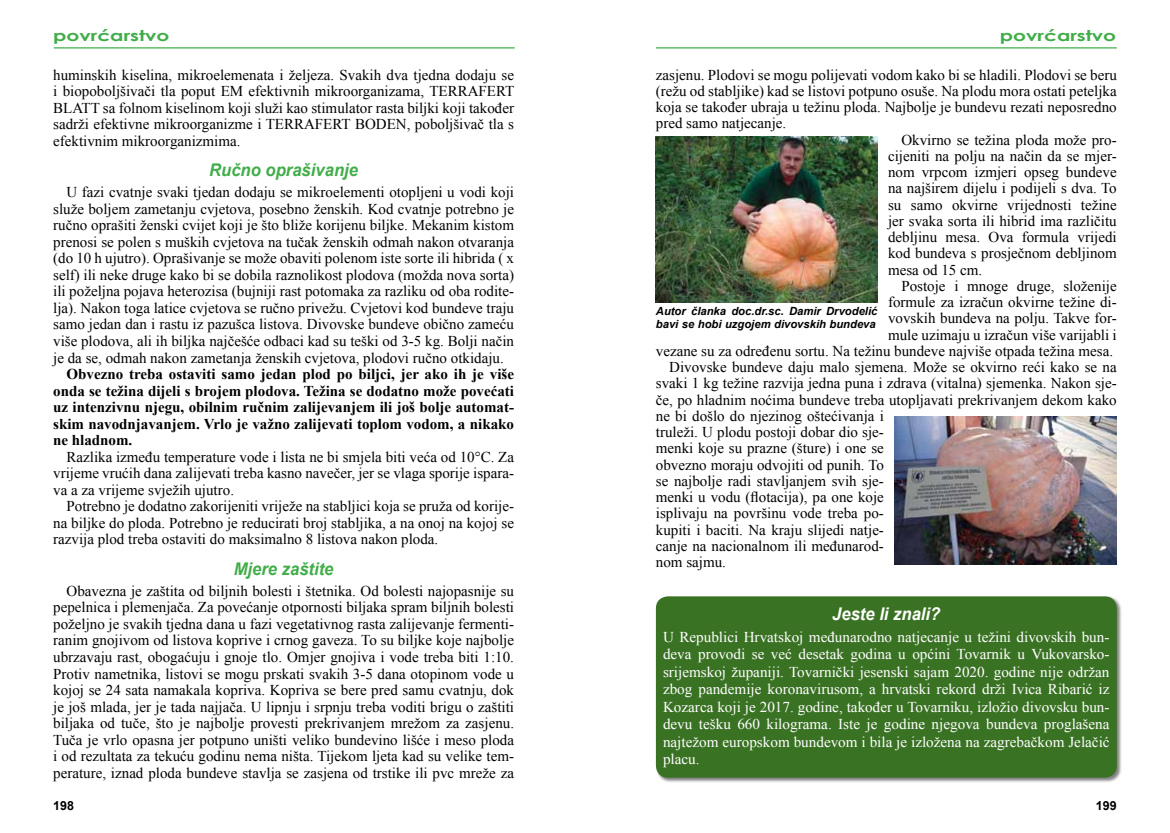
<style>
.page{position:relative;width:1170px;height:833px;background:#fff}
.page>*{position:absolute;margin:0;border:0;box-sizing:border-box;transform-origin:0 0}
.t1{font:italic 700 17.5px "Arial";color:#41ad49;scale:.95 1}
.t2{font:italic 700 17.5px "Arial";color:#fff;scale:.95 1}
.t3{font:15px/16.5px "Times New Roman";color:#000;text-align:justify}
.t4{font:15px/17.5px "Times New Roman";color:#fff;text-align:justify}
.t5{font:700 15px/16.5px "Times New Roman";color:#000;text-align:justify}
.t6{font:700 15px "Century Gothic";color:#41ad49;scale:1.35 1}
.t7{font:700 12.5px "Arial";color:#000}
.t8{font:italic 700 11.25px/12.4px "Arial";color:#000}
</style>
<div class="page">
<hr style="left:656px;top:47px;width:460px;height:2px;background:#41ad49">
<hr style="left:54px;top:47px;width:460px;height:2px;background:#41ad49">
<img style="left:656px;top:136px;width:221px;height:167px">
<div style="left:655px;top:596px;width:467px;height:187px;background:#000;opacity:.5"></div>
<div style="left:656px;top:596px;width:460px;height:181px;background:#3a7224;border-radius:12px"></div>
<img style="left:894px;top:416px;width:222px;height:148px">
<p class="t6" style="left:53px;top:24px;width:88px">povrćarstvo</p>
<p class="t6" style="left:999px;top:24px;width:88px">povrćarstvo</p>
<p class="t3" style="left:53px;top:66px;width:462px">huminskih kiselina, mikroelemenata i željeza. Svakih dva tjedna dodaju se i biopoboljšivači tla poput EM efektivnih mikroorganizama, TERRAFERT BLATT sa folnom kiselinom koji služi kao stimulator rasta biljki koji također sadrži efektivne mikroorganizme i TERRAFERT BODEN, poboljšivač tla s efektivnim mikroorganizmima.</p>
<p class="t1" style="left:209px;top:159px;width:158px">Ručno oprašivanje</p>
<p class="t3" style="left:53px;top:184px;width:462px;text-indent:13px">U fazi cvatnje svaki tjedan dodaju se mikroelementi otopljeni u vodi koji služe boljem zametanju cvjetova, posebno ženskih. Kod cvatnje potrebno je ručno oprašiti ženski cvijet koji je što bliže korijenu biljke. Mekanim kistom prenosi se polen s muških cvjetova na tučak ženskih odmah nakon otvaranja (do 10 h ujutro). Oprašivanje se može obaviti polenom iste sorte ili hibrida ( x self) ili neke druge kako bi se dobila raznolikost plodova (možda nova sorta) ili poželjna pojava heterozisa (bujniji rast potomaka za razliku od oba rodite&shy;lja). Nakon toga latice cvjetova se ručno privežu. Cvjetovi kod bundeve traju samo jedan dan i rastu iz pazušca listova. Divovske bundeve obično zameću više plodova, ali ih biljka najčešće odbaci kad su teški od 3-5 kg. Bolji način je da se, odmah nakon zametanja ženskih cvjetova, plodovi ručno otkidaju.</p>
<p class="t5" style="left:53px;top:365px;width:462px;text-indent:13px">Obvezno treba ostaviti samo jedan plod po biljci, jer ako ih je više onda se težina dijeli s brojem plodova. Težina se dodatno može povećati uz intenzivnu njegu, obilnim ručnim zalijevanjem ili još bolje automat&shy;skim navodnjavanjem. Vrlo je važno zalijevati toplom vodom, a nikako ne hladnom.</p>
<p class="t3" style="left:53px;top:448px;width:462px;text-indent:13px">Razlika između temperature vode i lista ne bi smjela biti veća od 10°C. Za vrijeme vrućih dana zalijevati treba kasno navečer, jer se vlaga sporije ispara&shy;va a za vrijeme svježih ujutro.</p>
<p class="t3" style="left:53px;top:498px;width:462px;text-indent:13px">Potrebno je dodatno zakorijeniti vriježe na stabljici koja se pruža od korije&shy;na biljke do ploda. Potrebno je reducirati broj stabljika, a na onoj na kojoj se razvija plod treba ostaviti do maksimalno 8 listova nakon ploda.</p>
<p class="t1" style="left:234px;top:557px;width:107px">Mjere zaštite</p>
<p class="t3" style="left:53px;top:582px;width:462px;text-indent:13px">Obavezna je zaštita od biljnih bolesti i štetnika. Od bolesti najopasnije su pepelnica i plemenjača. Za povećanje otpornosti biljaka spram biljnih bolesti poželjno je svakih tjedna dana u fazi vegetativnog rasta zalijevanje fermenti&shy;ranim gnojivom od listova koprive i crnog gaveza. To su biljke koje najbolje ubrzavaju rast, obogaćuju i gnoje tlo. Omjer gnojiva i vode treba biti 1:10.<br>Protiv nametnika, listovi se mogu prskati svakih 3-5 dana otopinom vode u kojoj se 24 sata namakala kopriva. Kopriva se bere pred samu cvatnju, dok je još mlada, jer je tada najjača. U lipnju i srpnju treba voditi brigu o zaštiti biljaka od tuče, što je najbolje provesti prekrivanjem mrežom za zasjenu.<br>Tuča je vrlo opasna jer potpuno uništi veliko bundevino lišće i meso ploda i od rezultata za tekuću godinu nema ništa. Tijekom ljeta kad su velike tem&shy;perature, iznad ploda bundeve stavlja se zasjena od trstike ili pvc mreže za</p>
<p class="t3" style="left:656px;top:66px;width:462px">zasjenu. Plodovi se mogu polijevati vodom kako bi se hladili. Plodovi se beru</p>
<p class="t3" style="left:656px;top:82px;width:462px">(režu od stabljike) kad se listovi potpuno osuše. Na plodu mora ostati peteljka</p>
<p class="t3" style="left:656px;top:99px;width:462px">koja se također ubraja u težinu ploda. Najbolje je bundevu rezati neposredno</p>
<p class="t3" style="left:656px;top:115px;width:132px">pred samo natjecanje.</p>
<p class="t3" style="left:901px;top:131px;width:217px">Okvirno se težina ploda može pro-</p>
<p class="t3" style="left:888px;top:147px;width:230px">cijeniti na polju na način da se mjer-</p>
<p class="t3" style="left:888px;top:164px;width:230px">nom vrpcom izmjeri opseg bundeve</p>
<p class="t3" style="left:888px;top:180px;width:230px">na najširem dijelu i podijeli s dva. To</p>
<p class="t3" style="left:888px;top:196px;width:230px">su samo okvirne vrijednosti težine</p>
<p class="t3" style="left:888px;top:212px;width:230px">jer svaka sorta ili hibrid ima različitu</p>
<p class="t3" style="left:888px;top:229px;width:230px">debljinu mesa. Ova formula vrijedi</p>
<p class="t3" style="left:888px;top:245px;width:230px">kod bundeva s prosječnom debljinom</p>
<p class="t3" style="left:888px;top:261px;width:96px">mesa od 15 cm.</p>
<p class="t3" style="left:901px;top:277px;width:217px">Postoje i mnoge druge, složenije</p>
<p class="t3" style="left:888px;top:293px;width:230px">formule za izračun okvirne težine di-</p>
<p class="t3" style="left:888px;top:310px;width:230px">vovskih bundeva na polju. Takve for-</p>
<p class="t3" style="left:888px;top:326px;width:230px">mule uzimaju u izračun više varijabli i</p>
<p class="t3" style="left:656px;top:342px;width:458px">vezane su za određenu sortu. Na težinu bundeve najviše otpada težina mesa.</p>
<p class="t3" style="left:669px;top:358px;width:449px">Divovske bundeve daju malo sjemena. Može se okvirno reći kako se na</p>
<p class="t3" style="left:656px;top:375px;width:462px">svaki 1 kg težine razvija jedna puna i zdrava (vitalna) sjemenka. Nakon sje-</p>
<p class="t3" style="left:656px;top:391px;width:462px">če, po hladnim noćima bundeve treba utopljavati prekrivanjem dekom kako</p>
<p class="t3" style="left:656px;top:407px;width:229px">ne bi došlo do njezinog oštećivanja i</p>
<p class="t3" style="left:656px;top:423px;width:229px">truleži. U plodu postoji dobar dio sje-</p>
<p class="t3" style="left:656px;top:440px;width:229px">menki koje su prazne (šture) i one se</p>
<p class="t3" style="left:656px;top:456px;width:229px">obvezno moraju odvojiti od punih. To</p>
<p class="t3" style="left:656px;top:472px;width:229px">se najbolje radi stavljanjem svih sje-</p>
<p class="t3" style="left:656px;top:488px;width:229px">menki u vodu (flotacija), pa one koje</p>
<p class="t3" style="left:656px;top:505px;width:229px">isplivaju na površinu vode treba po-</p>
<p class="t3" style="left:656px;top:521px;width:229px">kupiti i baciti. Na kraju slijedi natje-</p>
<p class="t3" style="left:656px;top:537px;width:229px">canje na nacionalnom ili međunarod-</p>
<p class="t3" style="left:656px;top:553px;width:72px">nom sajmu.</p>
<p class="t8" style="left:656px;top:305px;width:223px">Autor članka doc.dr.sc. Damir Drvodelić bavi se hobi uzgojem divovskih bundeva</p>
<p class="t2" style="left:832px;top:602px;width:115px">Jeste li znali?</p>
<p class="t4" style="left:663px;top:627px;width:448px">U Republici Hrvatskoj međunarodno natjecanje u težini divovskih bun&shy;deva provodi se već desetak godina u općini Tovarnik u Vukovarsko&shy;srijemskoj županiji. Tovarnički jesenski sajam 2020. godine nije održan zbog pandemije koronavirusom, a hrvatski rekord drži Ivica Ribarić iz Kozarca koji je 2017. godine, također u Tovarniku, izložio divovsku bun&shy;devu tešku 660 kilograma. Iste je godine njegova bundeva proglašena najtežom europskom bundevom i bila je izložena na zagrebačkom Jelačić placu.</p>
<p class="t7" style="left:53px;top:797px;width:22px">198</p>
<p class="t7" style="left:1095px;top:797px;width:22px">199</p>
</div>
